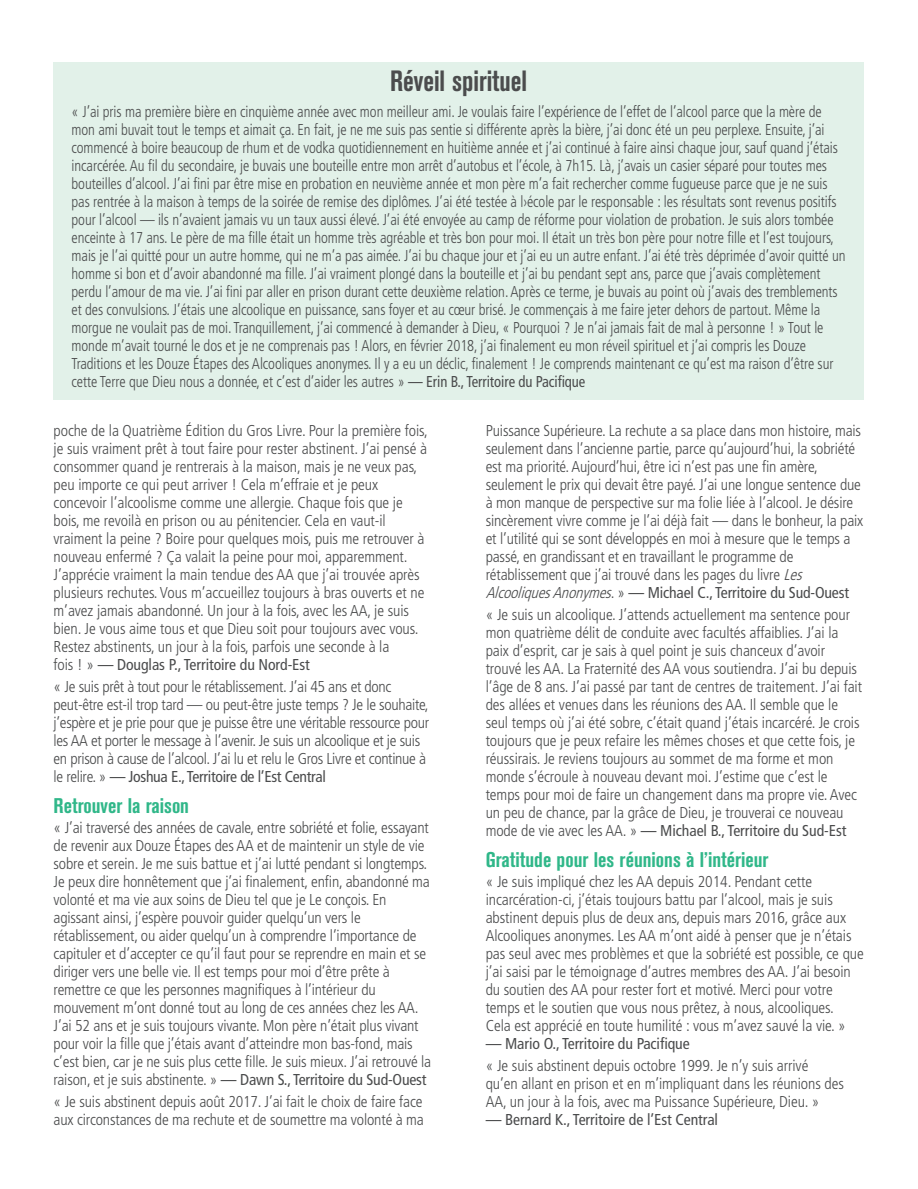
<style>
.page{position:relative;width:918px;height:1189px;background:#fff}
.page>*{position:absolute;margin:0;border:0;box-sizing:border-box;transform-origin:0 0}
.Paragraph_Style_1{font:700 condensed 29.1px "Akzidenz Grotesk BE";color:#4b4c4d;scale:.93 1}
.Subhead{font:700 condensed 21px "Akzidenz Grotesk BE";color:#30b789}
.Body{font:300 condensed 15.75px/18px "Frutiger LT Std";letter-spacing:-.005em;color:#4b4c4d}
.Body-2{font:300 condensed 15.75px/18px "Frutiger LT Std";letter-spacing:-.005em;color:#4b4c4d;scale:.93 1}
.Body-3{font:condensed 15.75px "Frutiger LT Std";letter-spacing:-.005em;color:#4b4c4d}
.s1{font-weight:400}
.s2{font-style:italic}
</style>
<div class="page">
<div style="left:54px;top:63px;width:810px;height:337px;background:#e2f1e9"></div>
<p class="Paragraph_Style_1" style="left:390px;top:64px;width:149px">Réveil spirituel</p>
<p class="Body-2" style="left:72px;top:103px;width:834px">« J’ai pris ma première bière en cinquième année avec mon meilleur ami. Je voulais faire l’expérience de l’effet de l’alcool parce que la mère de mon ami buvait tout le temps et aimait ça. En fait, je ne me suis pas sentie si différente après la bière, j’ai donc été un peu perplexe. Ensuite, j’ai commencé à boire beaucoup de rhum et de vodka quotidiennement en huitième année et j’ai continué à faire ainsi chaque jour, sauf quand j’étais incarcérée. Au fil du secondaire, je buvais une bouteille entre mon arrêt d’autobus et l’école, à 7h15. Là, j’avais un casier séparé pour toutes mes bouteilles d’alcool. J’ai fini par être mise en probation en neuvième année et mon père m’a fait rechercher comme fugueuse parce que je ne suis pas rentrée à la maison à temps de la soirée de remise des diplômes. J’ai été testée à l›école par le responsable : les résultats sont revenus positifs pour l’alcool — ils n’avaient jamais vu un taux aussi élevé. J’ai été envoyée au camp de réforme pour violation de probation. Je suis alors tombée enceinte à 17 ans. Le père de ma fille était un homme très agréable et très bon pour moi. Il était un très bon père pour notre fille et l’est toujours, mais je l’ai quitté pour un autre homme, qui ne m’a pas aimée. J’ai bu chaque jour et j’ai eu un autre enfant. J’ai été très déprimée d’avoir quitté un homme si bon et d’avoir abandonné ma fille. J’ai vraiment plongé dans la bouteille et j’ai bu pendant sept ans, parce que j’avais complètement perdu l’amour de ma vie. J’ai fini par aller en prison durant cette deuxième relation. Après ce terme, je buvais au point où j’avais des tremblements et des convulsions. J’étais une alcoolique en puissance, sans foyer et au cœur brisé. Je commençais à me faire jeter dehors de partout. Même la morgue ne voulait pas de moi. Tranquillement, j’ai commencé à demander à Dieu, « Pourquoi ? Je n’ai jamais fait de mal à personne ! » Tout le monde m’avait tourné le dos et je ne comprenais pas ! Alors, en février 2018, j’ai finalement eu mon réveil spirituel et j’ai compris les Douze Traditions et les Douze Étapes des Alcooliques anonymes. Il y a eu un déclic, finalement ! Je comprends maintenant ce qu’est ma raison d’être sur cette Terre que Dieu nous a donnée, et c’est d’aider les autres » <span class="s1">— Erin B., Territoire du Pacifique</span></p>
<p class="Body" style="left:54px;top:421px;width:376px">poche de la Quatrième Édition du Gros Livre. Pour la première fois, je suis vraiment prêt à tout faire pour rester abstinent. J’ai pensé à consommer quand je rentrerais à la maison, mais je ne veux pas, peu importe ce qui peut arriver ! Cela m’effraie et je peux concevoir l’alcoolisme comme une allergie. Chaque fois que je bois, me revoilà en prison ou au pénitencier. Cela en vaut-il vraiment la peine ? Boire pour quelques mois, puis me retrouver à nouveau enfermé ? Ça valait la peine pour moi, apparemment.<br>J’apprécie vraiment la main tendue des AA que j’ai trouvée après plusieurs rechutes. Vous m’accueillez toujours à bras ouverts et ne m’avez jamais abandonné. Un jour à la fois, avec les AA, je suis bien. Je vous aime tous et que Dieu soit pour toujours avec vous.<br>Restez abstinents, un jour à la fois, parfois une seconde à la<br>fois ! » <span class="s1">— Douglas P., Territoire du Nord-Est</span></p>
<p class="Body" style="left:54px;top:678px;width:377px">« Je suis prêt à tout pour le rétablissement. J’ai 45 ans et donc peut-être est-il trop tard — ou peut-être juste temps ? Je le souhaite, j’espère et je prie pour que je puisse être une véritable ressource pour les AA et porter le message à l’avenir. Je suis un alcoolique et je suis en prison à cause de l’alcool. J’ai lu et relu le Gros Livre et continue à le relire. » <span class="s1">— Joshua E., Territoire de l’Est Central</span></p>
<p class="Subhead" style="left:54px;top:793px;width:137px">Retrouver la raison</p>
<p class="Body" style="left:54px;top:818px;width:379px">« J’ai traversé des années de cavale, entre sobriété et folie, essayant de revenir aux Douze Étapes des AA et de maintenir un style de vie sobre et serein. Je me suis battue et j’ai lutté pendant si longtemps.<br>Je peux dire honnêtement que j’ai finalement, enfin, abandonné ma volonté et ma vie aux soins de Dieu tel que je Le conçois. En agissant ainsi, j’espère pouvoir guider quelqu’un vers le rétablissement, ou aider quelqu’un à comprendre l’importance de capituler et d’accepter ce qu’il faut pour se reprendre en main et se diriger vers une belle vie. Il est temps pour moi d’être prête à remettre ce que les personnes magnifiques à l’intérieur du mouvement m’ont donné tout au long de ces années chez les AA.<br>J’ai 52 ans et je suis toujours vivante. Mon père n’était plus vivant pour voir la fille que j’étais avant d’atteindre mon bas-fond, mais c’est bien, car je ne suis plus cette fille. Je suis mieux. J’ai retrouvé la raison, et je suis abstinente. » <span class="s1">— Dawn S., Territoire du Sud-Ouest</span></p>
<p class="Body" style="left:54px;top:1092px;width:372px">« Je suis abstinent depuis août 2017. J’ai fait le choix de faire face aux circonstances de ma rechute et de soumettre ma volonté à ma</p>
<p class="Body" style="left:486px;top:421px;width:379px">Puissance Supérieure. La rechute a sa place dans mon histoire, mais seulement dans l’ancienne partie, parce qu’aujourd’hui, la sobriété est ma priorité. Aujourd’hui, être ici n’est pas une fin amère, seulement le prix qui devait être payé. J’ai une longue sentence due à mon manque de perspective sur ma folie liée à l’alcool. Je désire sincèrement vivre comme je l’ai déjà fait — dans le bonheur, la paix et l’utilité qui se sont développés en moi à mesure que le temps a passé, en grandissant et en travaillant le programme de rétablissement que j’ai trouvé dans les pages du livre <span class="s2">Les AlcooliquesAnonymes</span>. » <span class="s1">— Michael C., Territoire du Sud-Ouest</span></p>
<p class="Body" style="left:486px;top:606px;width:378px">« Je suis un alcoolique. J’attends actuellement ma sentence pour mon quatrième délit de conduite avec facultés affaiblies. J’ai la paix d’esprit, car je sais à quel point je suis chanceux d’avoir trouvé les AA. La Fraternité des AA vous soutiendra. J’ai bu depuis l’âge de 8 ans. J’ai passé par tant de centres de traitement. J’ai fait des allées et venues dans les réunions des AA. Il semble que le seul temps où j’ai été sobre, c’était quand j’étais incarcéré. Je crois toujours que je peux refaire les mêmes choses et que cette fois, je réussirais. Je reviens toujours au sommet de ma forme et mon monde s’écroule à nouveau devant moi. J’estime que c’est le temps pour moi de faire un changement dans ma propre vie. Avec un peu de chance, par la grâce de Dieu, je trouverai ce nouveau mode de vie avec les AA. » <span class="s1">— Michael B., Territoire du Sud-Est</span></p>
<p class="Subhead" style="left:486px;top:847px;width:284px">Gratitude pour les réunions à l’intérieur</p>
<p class="Body" style="left:486px;top:872px;width:380px">« Je suis impliqué chez les AA depuis 2014. Pendant cette incarcération-ci, j’étais toujours battu par l’alcool, mais je suis abstinent depuis plus de deux ans, depuis mars 2016, grâce aux Alcooliques anonymes. Les AA m’ont aidé à penser que je n’étais pas seul avec mes problèmes et que la sobriété est possible, ce que j’ai saisi par le témoignage d’autres membres des AA. J’ai besoin du soutien des AA pour rester fort et motivé. Merci pour votre temps et le soutien que vous nous prêtez, à nous, alcooliques.<br>Cela est apprécié en toute humilité : vous m’avez sauvé la vie. »</p>
<p class="Body-3" style="left:486px;top:1033px;width:206px">— Mario O., Territoire du Pacifique</p>
<p class="Body" style="left:486px;top:1056px;width:360px">« Je suis abstinent depuis octobre 1999. Je n’y suis arrivé qu’en allant en prison et en m’impliquant dans les réunions des<br>AA, un jour à la fois, avec ma Puissance Supérieure, Dieu. »</p>
<p class="Body-3" style="left:486px;top:1110px;width:234px">— Bernard K., Territoire de l’Est Central</p>
</div>
